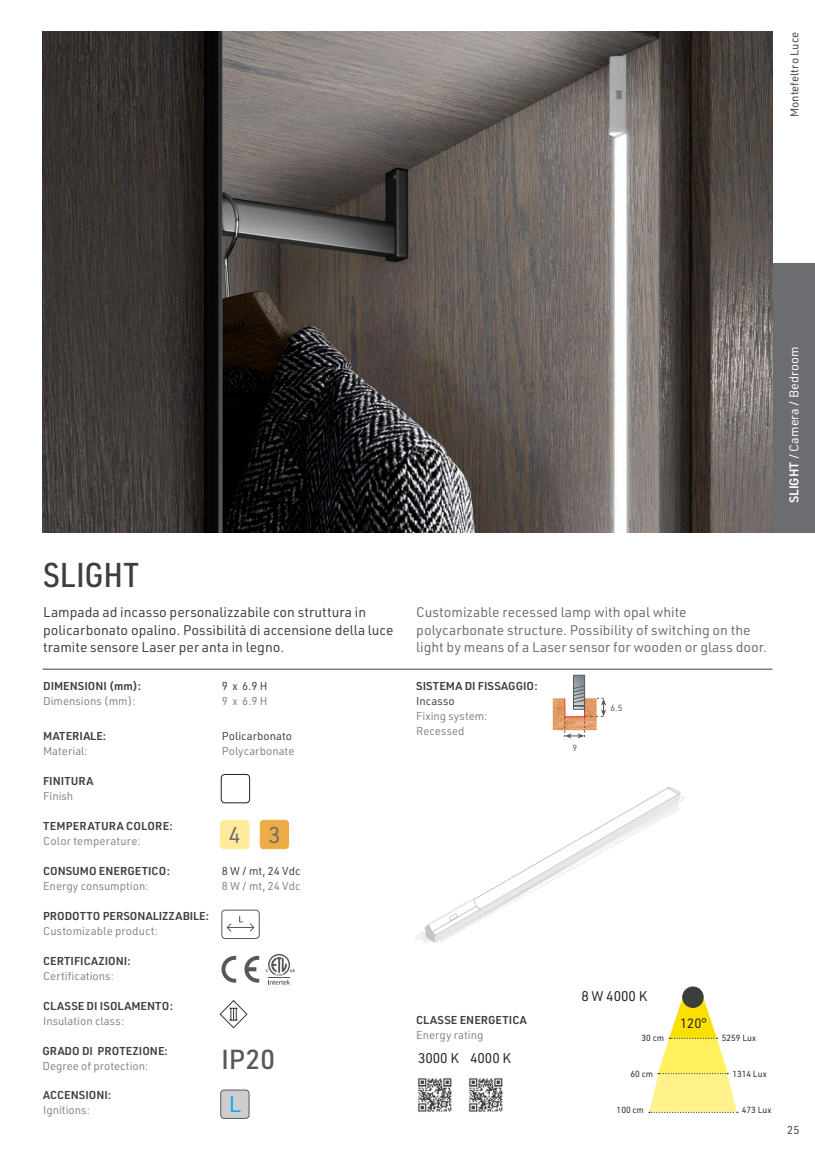
<style>
.page{position:relative;width:815px;height:1170px;background:#fff}
.page>*{position:absolute;margin:0;border:0;box-sizing:border-box;transform-origin:0 0}
.t1{font:500 33.75px "URWDIN Semi Cond";color:#3e3e3f}
.t2{font:500 27px "URWDIN";color:#57585a}
.t3{font:22.5px "URWDIN";color:#6c6d70}
.t4{font:22.5px "URWDIN";color:#00aeef}
.t5{font:13.75px/17.5px "URWDIN";color:#6c6d70}
.t6{font:13.75px/17.5px "URWDIN";color:#3e3e3f}
.t7{font:13.75px "URWDIN";color:#231f20}
.t8{font:13.25px "URWDIN";color:#231f20}
.t9{font:12.5px "URWDIN";color:#fff}
.t10{font:11.25px/15px "URWDIN";color:#808285}
.t11{font:600 11.25px "URWDIN";color:#3e3e3f}
.t12{font:11.25px "URWDIN";color:#3e3e3f}
.t13{font:600 11.25px "URWDIN";letter-spacing:.025em;color:#3e3e3f}
.t14{font:8.75px "URWDIN";color:#231f20}
.t15{font:8.75px "URWDIN";color:#57585a}
.s1{font-weight:600}
</style>
<div class="page">
<div style="left:772px;top:263px;width:43px;height:269px;background:#6c6d70"></div>
<img style="left:43px;top:32px;width:729px;height:500px">
<hr style="left:43px;top:668px;width:729px;height:1px;background:#3e3e3f">
<div style="left:221px;top:774px;width:29px;height:29px;border:1px solid #231f20;border-radius:4px"></div>
<div style="left:221px;top:820px;width:28px;height:28px;background:#ffeb9a;border-radius:4px"></div>
<div style="left:220px;top:820px;width:29px;height:28px;border:1px solid #ffeb9a;border-radius:4px"></div>
<div style="left:260px;top:820px;width:29px;height:28px;background:#edac45;border-radius:4px"></div>
<div style="left:260px;top:820px;width:29px;height:28px;border:1px solid #edac45;border-radius:4px"></div>
<svg style="left:219px;top:1000px;width:29px;height:28px"></svg>
<div style="left:222px;top:909px;width:38px;height:29px;border:1px solid #57585a;border-radius:4px"></div>
<svg style="left:226px;top:916px;width:29px;height:16px"></svg>
<img style="left:417px;top:1078px;width:35px;height:34px">
<img style="left:468px;top:1078px;width:35px;height:34px">
<div style="left:683px;top:986px;width:20px;height:21px;background:#3d3d3b;border-radius:50%"></div>
<div style="left:683px;top:986px;width:20px;height:21px;border:1px solid #3d3d3b;border-radius:50%"></div>
<svg style="left:648px;top:997px;width:90px;height:115px"></svg>
<svg style="left:266px;top:954px;width:29px;height:30px"></svg>
<div style="left:221px;top:1089px;width:28px;height:29px;background:#cecdcd;border-radius:4px"></div>
<div style="left:221px;top:1089px;width:28px;height:29px;border:1px solid #57585a;border-radius:4px"></div>
<img style="left:416px;top:787px;width:269px;height:155px">
<svg style="left:221px;top:955px;width:15px;height:27px"></svg>
<svg style="left:244px;top:955px;width:15px;height:27px"></svg>
<img style="left:553px;top:698px;width:11px;height:32px">
<svg style="left:564px;top:674px;width:42px;height:64px"></svg>
<p class="t12" style="left:787px;top:117px;width:87px;rotate:-90deg">Montefeltro Luce</p>
<p class="t9" style="left:786px;top:503px;width:158px;rotate:-90deg"><span class="s1">SLIGHT</span> / Camera / Bedroom</p>
<h1 class="t1" style="left:43px;top:552px;width:97px">SLIGHT</h1>
<p class="t6" style="left:43px;top:603px;width:352px">Lampada ad incasso personalizzabile con struttura in policarbonato opalino. Possibilità di accensione della luce tramite sensore Laser per anta in legno.</p>
<p class="t11" style="left:43px;top:678px;width:100px">DIMENSIONI (mm):</p>
<p class="t12" style="left:222px;top:678px;width:47px">9 x 6.9 H</p>
<p class="t10" style="left:43px;top:692px;width:94px">Dimensions (mm):</p>
<p class="t10" style="left:222px;top:692px;width:47px">9 x 6.9 H</p>
<p class="t11" style="left:43px;top:728px;width:65px">MATERIALE:</p>
<p class="t12" style="left:222px;top:728px;width:72px">Policarbonato</p>
<p class="t10" style="left:43px;top:743px;width:46px">Material:</p>
<p class="t10" style="left:222px;top:743px;width:74px">Polycarbonate</p>
<p class="t11" style="left:43px;top:773px;width:52px">FINITURA</p>
<p class="t10" style="left:43px;top:788px;width:32px">Finish</p>
<p class="t13" style="left:43px;top:818px;width:131px">TEMPERATURA COLORE:</p>
<p class="t10" style="left:43px;top:833px;width:99px">Color temperature:</p>
<h3 class="t3" style="left:229px;top:819px;width:53px">4 3</h3>
<p class="t11" style="left:43px;top:863px;width:128px">CONSUMO ENERGETICO:</p>
<p class="t12" style="left:222px;top:863px;width:80px">8 W / mt, 24 Vdc</p>
<p class="t10" style="left:43px;top:877px;width:107px">Energy consumption:</p>
<p class="t10" style="left:222px;top:877px;width:80px">8 W / mt, 24 Vdc</p>
<p class="t11" style="left:43px;top:908px;width:167px">PRODOTTO PERSONALIZZABILE:</p>
<p class="t10" style="left:43px;top:922px;width:116px">Customizable product:</p>
<p class="t11" style="left:43px;top:952px;width:89px">CERTIFICAZIONI:</p>
<p class="t10" style="left:43px;top:967px;width:72px">Certifications:</p>
<p class="t11" style="left:43px;top:997px;width:131px">CLASSE DI ISOLAMENTO:</p>
<p class="t10" style="left:43px;top:1012px;width:83px">Insulation class:</p>
<p class="t11" style="left:42px;top:1042px;width:127px">GRADO DI PROTEZIONE:</p>
<p class="t10" style="left:42px;top:1057px;width:107px">Degree of protection:</p>
<p class="t11" style="left:43px;top:1087px;width:69px">ACCENSIONI:</p>
<p class="t10" style="left:43px;top:1102px;width:48px">Ignitions:</p>
<h2 class="t2" style="left:221px;top:1040px;width:55px">IP20</h2>
<h3 class="t4" style="left:229px;top:1089px;width:13px">L</h3>
<p class="t5" style="left:416px;top:603px;width:352px">Customizable recessed lamp with opal white polycarbonate structure. Possibility of switching on the light by means of a Laser sensor for wooden or glass door.</p>
<p class="t11" style="left:416px;top:678px;width:123px">SISTEMA DI FISSAGGIO:</p>
<p class="t12" style="left:416px;top:693px;width:40px">Incasso</p>
<p class="t10" style="left:416px;top:707px;width:73px">Fixing system:<br>Recessed</p>
<p class="t15" style="left:573px;top:742px;width:6px">9</p>
<p class="t15" style="left:611px;top:702px;width:13px">6.5</p>
<p class="t11" style="left:416px;top:1012px;width:112px">CLASSE ENERGETICA</p>
<p class="t10" style="left:416px;top:1027px;width:69px">Energy rating</p>
<p class="t7" style="left:418px;top:1049px;width:95px">3000 K 4000 K</p>
<p class="t7" style="left:581px;top:986px;width:67px">8 W 4000 K</p>
<p class="t14" style="left:642px;top:1032px;width:24px">30 cm</p>
<p class="t14" style="left:631px;top:1067px;width:24px">60 cm</p>
<p class="t14" style="left:617px;top:1103px;width:29px">100 cm</p>
<p class="t8" style="left:680px;top:1014px;width:28px">120°</p>
<p class="t14" style="left:722px;top:1032px;width:36px">5259 Lux</p>
<p class="t14" style="left:732px;top:1067px;width:36px">1314 Lux</p>
<p class="t14" style="left:742px;top:1103px;width:31px">473 Lux</p>
<p class="t12" style="left:787px;top:1122px;width:14px">25</p>
</div>
